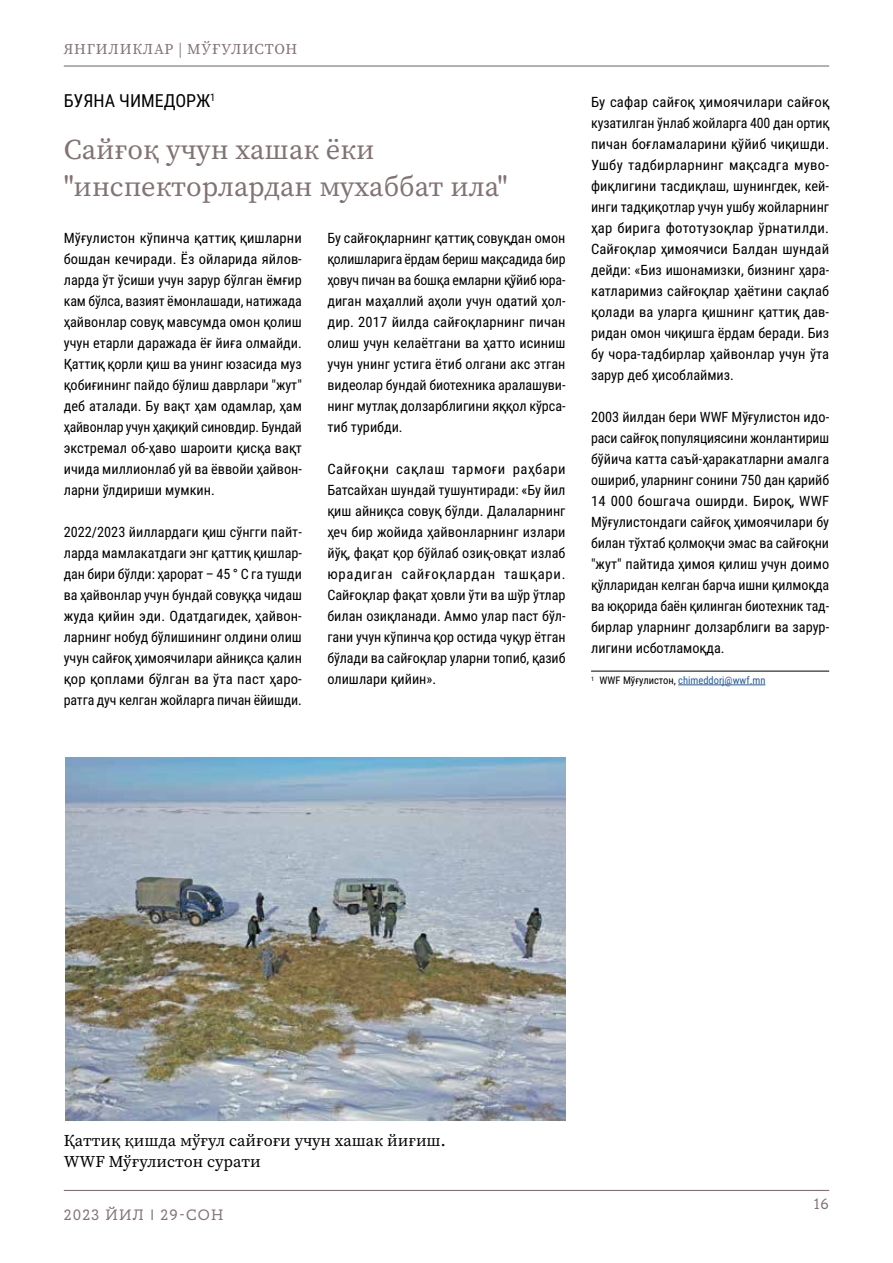
<style>
.page{position:relative;width:893px;height:1263px;background:#fff}
.page>*{position:absolute;margin:0;border:0;box-sizing:border-box;transform-origin:0 0}
.t1{font:28.5px/37.5px "Source Serif Variable";color:#827373}
.author{font:18px "Roboto Condensed";color:#000}
.picture{font:16.5px/21px "Source Serif Variable";color:#000}
.top_header{font:15px "Source Serif Variable";letter-spacing:.05em;color:#827373}
.t2{font:15px "Circe Slab A";letter-spacing:.075em;color:#827373}
.text{font:14.25px/21px "Roboto Condensed";color:#000;text-align:justify}
.first_footnote_with{font:10.5px "Roboto Condensed";color:#275b9b}
.s1{color:#000}
</style>
<div class="page">
<hr style="left:64px;top:65px;width:765px;height:2px;background:#827373">
<hr style="left:64px;top:1190px;width:765px;height:1px;background:#827373">
<hr style="left:591px;top:671px;width:238px;height:1px;background:#000">
<hr style="left:678px;top:685px;width:87px;height:1px;background:#275b9b">
<img style="left:65px;top:758px;width:501px;height:362px">
<p class="top_header" style="left:64px;top:39px;width:235px">ЯНГИЛИКЛАР | МЎҒУЛИСТОН</p>
<p class="author" style="left:64px;top:87px;width:153px">БУЯНА ЧИМЕДОРЖ<sup>1</sup></p>
<p class="t1" style="left:64px;top:131px;width:445px">Сайғоқ учун хашак ёки "инспекторлардан мухаббат ила"</p>
<p class="text" style="left:64px;top:227px;width:240px">Мўғулистон кўпинча қаттиқ қишларни бошдан кечиради. Ёз ойларида яйлов&shy;ларда ўт ўсиши учун зарур бўлган ёмғир кам бўлса, вазият ёмонлашади, натижада ҳайвонлар совуқ мавсумда омон қолиш учун етарли даражада ёғ йиға олмайди.<br>Қаттиқ қорли қиш ва унинг юзасида муз қобиғининг пайдо бўлиш даврлари "жут" деб аталади. Бу вақт ҳам одамлар, ҳам ҳайвонлар учун ҳақиқий синовдир. Бундай экстремал об-ҳаво шароити қисқа вақт ичида миллионлаб уй ва ёввойи ҳайвон&shy;ларни ўлдириши мумкин.</p>
<p class="text" style="left:64px;top:521px;width:240px">2022/2023 йиллардаги қиш сўнгги пайт&shy;ларда мамлакатдаги энг қаттиқ қишлар&shy;дан бири бўлди: ҳарорат – 45 ° C га тушди ва ҳайвонлар учун бундай совуққа чидаш жуда қийин эди. Одатдагидек, ҳайвон&shy;ларнинг нобуд бўлишининг олдини олиш учун сайғоқ ҳимоячилари айниқса қалин қор қоплами бўлган ва ўта паст ҳаро&shy;ратга дуч келган жойларга пичан ёйишди.</p>
<p class="text" style="left:327px;top:227px;width:240px">Бу сайғоқларнинг қаттиқ совуқдан омон қолишларига ёрдам бериш мақсадида бир ҳовуч пичан ва бошқа емларни қўйиб юра&shy;диган маҳаллий аҳоли учун одатий ҳол&shy;дир. 2017 йилда сайғоқларнинг пичан олиш учун келаётгани ва ҳатто исиниш учун унинг устига ётиб олгани акс этган видеолар бундай биотехника аралашуви&shy;нинг мутлақ долзарблигини яққол кўрса&shy;тиб турибди.</p>
<p class="text" style="left:327px;top:458px;width:240px">Сайғоқни сақлаш тармоғи раҳбари Батсайхан шундай тушунтиради: «Бу йил қиш айниқса совуқ бўлди. Далаларнинг ҳеч бир жойида ҳайвонларнинг излари йўқ, фақат қор бўйлаб озиқ-овқат излаб юрадиган сайғоқлардан ташқари.<br>Сайғоқлар фақат ҳовли ўти ва шўр ўтлар билан озиқланади. Аммо улар паст бўл&shy;гани учун кўпинча қор остида чуқур ётган бўлади ва сайғоқлар уларни топиб, қазиб олишлари қийин».</p>
<p class="text" style="left:591px;top:90px;width:240px">Бу сафар сайғоқ ҳимоячилари сайғоқ кузатилган ўнлаб жойларга 400 дан ортиқ пичан боғламаларини қўйиб чиқишди.<br>Ушбу тадбирларнинг мақсадга муво&shy;фиқлигини тасдиқлаш, шунингдек, кей&shy;инги тадқиқотлар учун ушбу жойларнинг ҳар бирига фототузоқлар ўрнатилди.<br>Сайғоқлар ҳимоячиси Балдан шундай дейди: «Биз ишонамизки, бизнинг ҳара&shy;катларимиз сайғоқлар ҳаётини сақлаб қолади ва уларга қишнинг қаттиқ дав&shy;ридан омон чиқишга ёрдам беради. Биз бу чора-тадбирлар ҳайвонлар учун ўта зарур деб ҳисоблаймиз.</p>
<p class="text" style="left:591px;top:405px;width:240px">2003 йилдан бери WWF Мўғулистон идо&shy;раси сайғоқ популяциясини жонлантириш бўйича катта саъй-ҳаракатларни амалга ошириб, уларнинг сонини 750 дан қарийб 14 000 бошгача оширди. Бироқ, WWF Мўғулистондаги сайғоқ ҳимоячилари бу билан тўхтаб қолмоқчи эмас ва сайғоқни "жут" пайтида ҳимоя қилиш учун доимо қўлларидан келган барча ишни қилмоқда ва юқорида баён қилинган биотехник тад&shy;бирлар уларнинг долзарблиги ва зарур&shy;лигини исботламоқда.</p>
<p class="first_footnote_with" style="left:591px;top:673px;width:176px"><sup>1</sup> <span class="s1">WWF Мўғулистон,</span> chimeddorj@wwf.mn</p>
<p class="picture" style="left:64px;top:1130px;width:383px">Қаттиқ қишда мўғул сайғоғи учун хашак йиғиш.<br>WWF Мўғулистон сурати</p>
<p class="t2" style="left:64px;top:1206px;width:161px">2023 ЙИЛ | 29-СОН</p>
<p class="t2" style="left:814px;top:1195px;width:16px">16</p>
</div>
